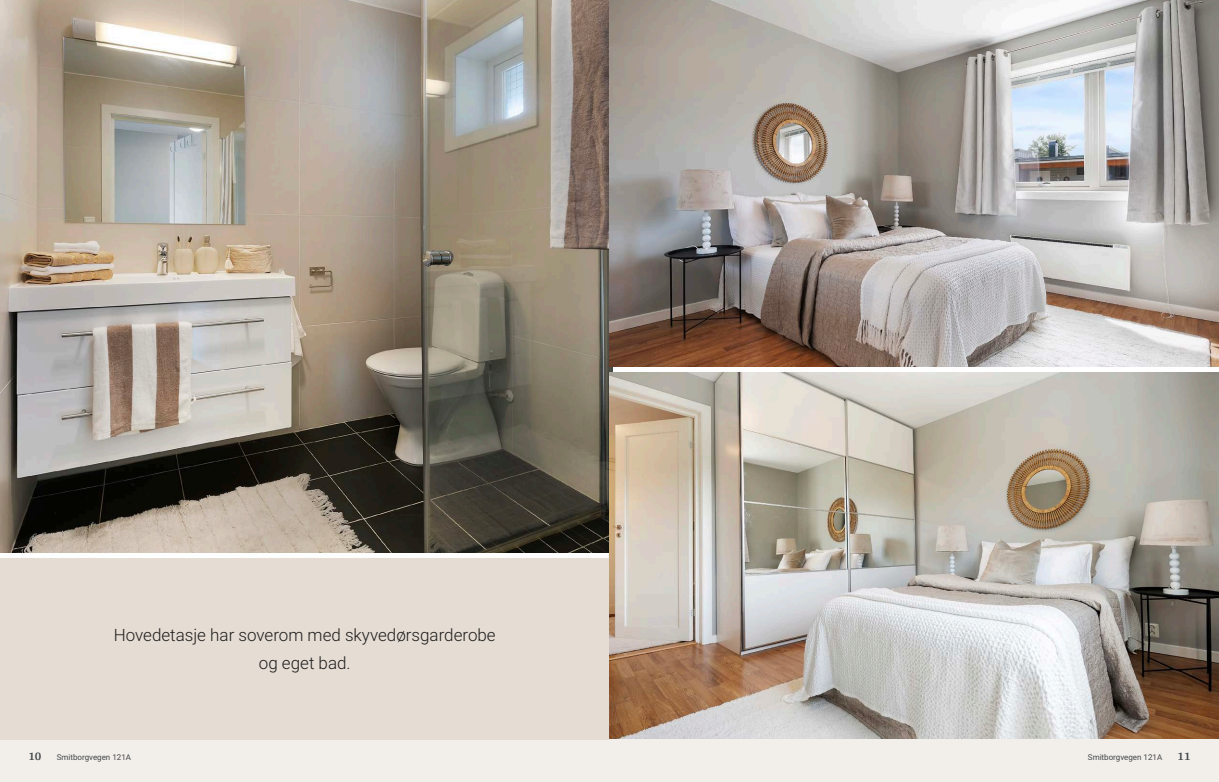
<style>
.page{position:relative;width:1219px;height:782px;background:#fff}
.page>*{position:absolute;margin:0;border:0;box-sizing:border-box;transform-origin:0 0}
.t1{font:300 17px/28px "Roboto";color:#1d1d1b;text-align:center}
.t2{font:700 12px "Arya";color:#414749}
.t3{font:8px "Roboto";color:#414749}
</style>
<div class="page">
<img style="left:0;top:0;width:612px;height:552px">
<div style="left:0;top:739px;width:612px;height:42px;background:#f2eeea"></div>
<div style="left:0;top:558px;width:612px;height:181px;background:#e5dcd4"></div>
<img style="left:609px;top:0;width:610px;height:367px">
<img style="left:609px;top:372px;width:610px;height:367px">
<div style="left:609px;top:739px;width:610px;height:42px;background:#f2eeea"></div>
<p class="t1" style="left:114px;top:620px;width:384px">Hovedetasje har soverom med skyvedørsgarderobe og eget bad.</p>
<p class="t2" style="left:28px;top:749px;width:15px">10</p>
<p class="t3" style="left:57px;top:751px;width:76px">Smitborgvegen 121A</p>
<p class="t3" style="left:1088px;top:751px;width:76px">Smitborgvegen 121A</p>
<p class="t2" style="left:1177px;top:749px;width:15px">11</p>
</div>
